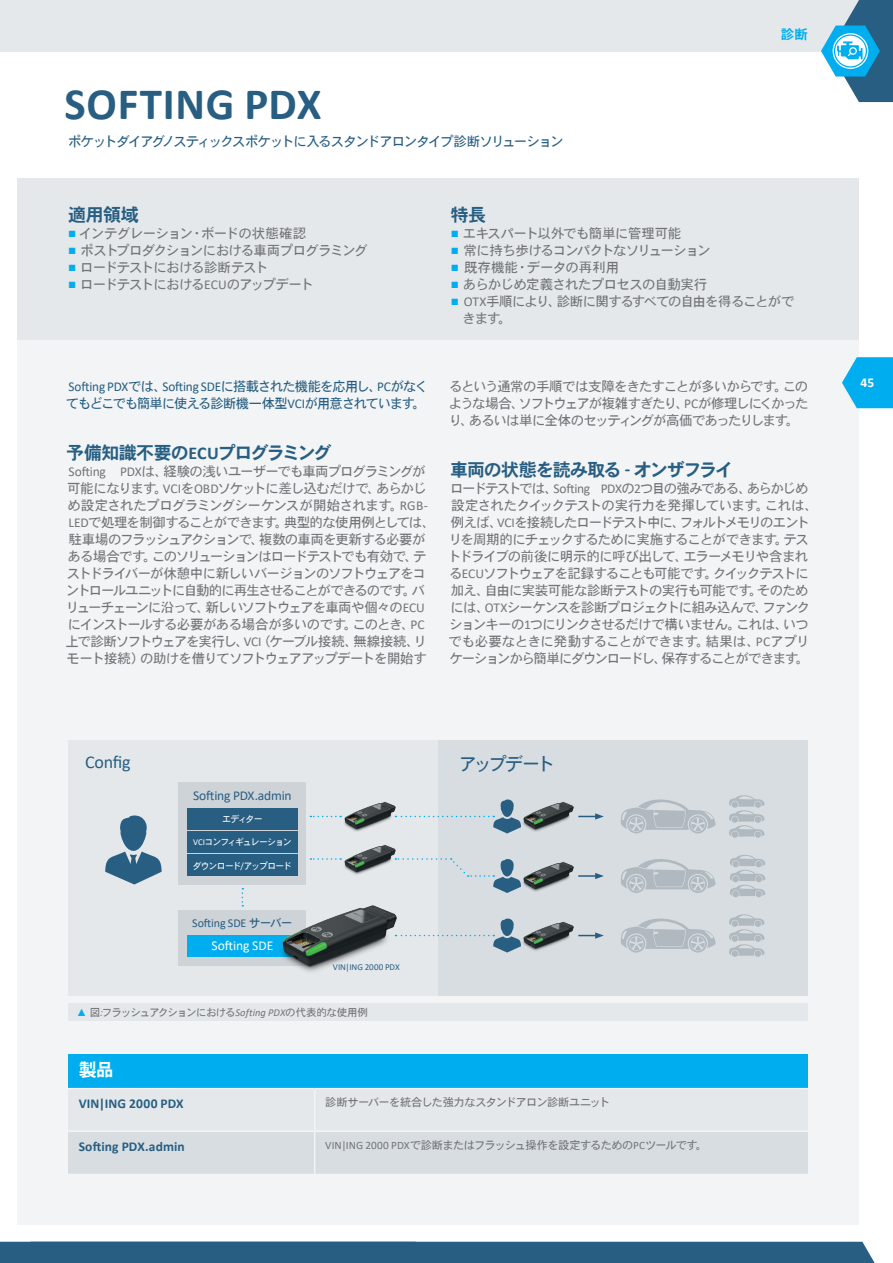
<style>
.page{position:relative;width:893px;height:1263px;background:#fff}
.page>*{position:absolute;margin:0;border:0;box-sizing:border-box;transform-origin:0 0}
.Headline_H1{font:700 45px "Calibri";letter-spacing:.015em;color:#275e82}
.Subhead_H3_Automotiv{font:700 18px "URW Heisei Gothic";letter-spacing:-.05em;color:#275e82}
.t1{font:18px "Calibri";color:#275e82}
.t2{font:18px "URW Heisei Gothic";letter-spacing:-.155em;color:#275e82}
.t3{font:700 18px "URW Heisei Gothic";color:#fff}
.Copy{font:13.5px/17px "URW Heisei Gothic";letter-spacing:-.075em;color:#727477}
.Copy_Automotive{font:13.5px/17px "URW Heisei Gothic";letter-spacing:-.085em;color:#275e82}
.Copy_Automotive-2{font:13.5px "URW Heisei Gothic";letter-spacing:-.105em;color:#275e82}
.Copy-2{font:13.5px "URW Heisei Gothic";letter-spacing:-.05em;color:#727477}
.t4{font:700 13.5px "Calibri";letter-spacing:.01em;color:#275e82}
.Copy-3{font:13.5px "URW Heisei Gothic";letter-spacing:-.045em;color:#727477}
.t5{font:13.5px "Calibri";letter-spacing:-.015em;color:#275e82}
.Copy-4{font:13.5px "URW Heisei Gothic";letter-spacing:-.015em;color:#727477}
.t6{font:13.5px "Calibri";color:#fff}
.t7{font:700 13.5px "URW Heisei Gothic";color:#00aeef}
.t8{font:700 13.5px "Calibri";color:#fff}
.t9{font:12px "Calibri";letter-spacing:-.005em;color:#275e82}
.t10{font:11.25px "URW Heisei Gothic";letter-spacing:-.055em;color:#727477}
.t11{font:10.5px "URW Heisei Gothic";letter-spacing:-.075em;color:#727477}
.t12{font:9px "URW Heisei Gothic";letter-spacing:-.115em;color:#fff}
.t13{font:9px "Calibri";color:#275e82}
.s1{font-family:"Arial";color:#00aeef}
.s2{font-family:"Calibri"}
.s3{font-family:"URW Heisei Gothic"}
.s4{font-family:"Arial";font-style:italic;color:#00aeef}
.s5{font-family:"Calibri";font-style:italic}
</style>
<div class="page">
<div style="left:17px;top:179px;width:842px;height:1046px;background:#f2f4f5"></div>
<div style="left:17px;top:179px;width:842px;height:161px;background:#e4e8eb"></div>
<div style="left:68px;top:740px;width:740px;height:255px;background:#e4e8eb"></div>
<div style="left:438px;top:740px;width:370px;height:255px;background:#d8dde1"></div>
<div style="left:179px;top:910px;width:127px;height:55px;background:#cdd3d7"></div>
<div style="left:187px;top:935px;width:111px;height:22px;background:#00aeef"></div>
<img style="left:264px;top:905px;width:133px;height:67px">
<div style="left:68px;top:1003px;width:740px;height:17px;background:#e4e8eb"></div>
<div style="left:68px;top:1054px;width:740px;height:35px;background:#00aeef"></div>
<div style="left:68px;top:1090px;width:740px;height:84px;background:#dfe3e7"></div>
<hr style="left:68px;top:1088px;width:247px;height:1px;background:#f2f4f5">
<hr style="left:314px;top:1089px;width:1px;height:41px;background:#f2f4f5">
<hr style="left:315px;top:1088px;width:493px;height:1px;background:#f2f4f5">
<hr style="left:68px;top:1130px;width:247px;height:2px;background:#f2f4f5">
<hr style="left:314px;top:1132px;width:1px;height:42px;background:#f2f4f5">
<hr style="left:315px;top:1130px;width:493px;height:2px;background:#f2f4f5">
<div style="left:179px;top:782px;width:127px;height:102px;background:#cdd3d7"></div>
<div style="left:187px;top:808px;width:111px;height:21px;background:#275e82"></div>
<div style="left:187px;top:831px;width:111px;height:22px;background:#275e82"></div>
<div style="left:187px;top:855px;width:111px;height:21px;background:#275e82"></div>
<svg style="left:105px;top:815px;width:57px;height:69px"></svg>
<img style="left:523px;top:802px;width:51px;height:30px">
<img style="left:523px;top:862px;width:51px;height:30px">
<img style="left:523px;top:921px;width:51px;height:30px">
<svg style="left:621px;top:799px;width:95px;height:34px"></svg>
<svg style="left:621px;top:859px;width:95px;height:34px"></svg>
<svg style="left:621px;top:918px;width:95px;height:34px"></svg>
<div style="left:732px;top:831px;width:6px;height:7px;background:#afb9bf;border-radius:50%"></div>
<div style="left:755px;top:831px;width:6px;height:7px;background:#afb9bf;border-radius:50%"></div>
<svg style="left:729px;top:795px;width:36px;height:41px"></svg>
<svg style="left:730px;top:855px;width:35px;height:42px"></svg>
<div style="left:732px;top:950px;width:6px;height:7px;background:#bfc7cc;border-radius:50%"></div>
<div style="left:755px;top:950px;width:6px;height:7px;background:#bfc7cd;border-radius:50%"></div>
<svg style="left:729px;top:914px;width:36px;height:42px"></svg>
<svg style="left:578px;top:813px;width:26px;height:7px"></svg>
<hr style="left:578px;top:875px;width:20px;height:2px;background:#275e82">
<svg style="left:595px;top:873px;width:9px;height:6px"></svg>
<svg style="left:578px;top:932px;width:26px;height:7px"></svg>
<img style="left:340px;top:802px;width:56px;height:73px">
<svg style="left:310px;top:858px;width:31px;height:2px"></svg>
<svg style="left:310px;top:816px;width:31px;height:1px"></svg>
<svg style="left:395px;top:858px;width:126px;height:35px"></svg>
<svg style="left:395px;top:799px;width:126px;height:34px"></svg>
<svg style="left:395px;top:918px;width:126px;height:34px"></svg>
<div style="left:0;top:1242px;width:875px;height:21px;background:#275e82"></div>
<div style="left:0;top:0;width:893px;height:51px;background:#e4e8eb"></div>
<svg style="left:842px;top:357px;width:51px;height:51px;background:#23b8ef"></svg>
<svg style="left:821px;top:0;width:72px;height:102px"></svg>
<p class="Headline_H1" style="left:65px;top:72px;width:258px">SOFTING PDX</p>
<p class="Copy_Automotive-2" style="left:68px;top:131px;width:497px">ポケットダイアグノスティックスポケットに入るスタンドアロンタイプ診断ソリューション</p>
<p class="t7" style="left:781px;top:27px;width:28px">診断</p>
<p class="Subhead_H3_Automotiv" style="left:68px;top:205px;width:72px">適用領域</p>
<p class="Copy-2" style="left:68px;top:224px;width:240px"><span class="s1">■</span> インテグレーション・ボードの状態確認</p>
<p class="Copy" style="left:68px;top:241px;width:301px"><span class="s1">■</span> ポストプロダクションにおける車両プログラミング</p>
<p class="Copy" style="left:68px;top:258px;width:202px"><span class="s1">■</span> ロードテストにおける診断テスト</p>
<p class="Copy" style="left:68px;top:275px;width:247px"><span class="s1">■</span> ロードテストにおける<span class="s2">ECU</span>のアップデート</p>
<p class="Subhead_H3_Automotiv" style="left:451px;top:205px;width:37px">特長</p>
<p class="Copy-3" style="left:451px;top:224px;width:232px"><span class="s1">■</span> エキスパート以外でも簡単に管理可能</p>
<p class="Copy" style="left:451px;top:241px;width:261px"><span class="s1">■</span> 常に持ち歩けるコンパクトなソリューション</p>
<p class="Copy-4" style="left:451px;top:258px;width:170px"><span class="s1">■</span> 既存機能・データの再利用</p>
<p class="Copy-2" style="left:451px;top:275px;width:258px"><span class="s1">■</span> あらかじめ定義されたプロセスの自動実行</p>
<p class="Copy" style="left:463px;top:292px;width:333px;text-indent:-12px"><span class="s1">■</span> <span class="s2">OTX</span>手順により、診断に関するすべての自由を得ることができます。</p>
<p class="Copy_Automotive" style="left:66px;top:377px;width:364px"><span class="s2">Softing PDX</span>では、<span class="s2">Softing SDE</span>に搭載された機能を応用し、<span class="s2">PC</span>がなくてもどこでも簡単に使える診断機一体型<span class="s2">VCI</span>が用意されています。</p>
<p class="Subhead_H3_Automotiv" style="left:66px;top:443px;width:267px">予備知識不要の<span class="s2">ECU</span>プログラミング</p>
<p class="Copy" style="left:65px;top:462px;width:371px"><span class="s2">Softing PDX</span>は、経験の浅いユーザーでも車両プログラミングが可能になります。<span class="s2">VCI</span>を<span class="s2">OBD</span>ソケットに差し込むだけで、あらかじめ設定されたプログラミングシーケンスが開始されます。<span class="s2">RGB-LED</span>で処理を制御することができます。典型的な使用例としては、駐車場のフラッシュアクションで、複数の車両を更新する必要がある場合です。このソリューションはロードテストでも有効で、テストドライバーが休憩中に新しいバージョンのソフトウェアをコントロールユニットに自動的に再生させることができるのです。バリューチェーンに沿って、新しいソフトウェアを車両や個々の<span class="s2">ECU</span>にインストールする必要がある場合が多いのです。このとき、<span class="s2">PC</span>上で診断ソフトウェアを実行し、<span class="s2">VCI</span>（ケーブル接続、無線接続、リモート接続）の助けを借りてソフトウェアアップデートを開始す</p>
<p class="Copy" style="left:449px;top:377px;width:361px;text-align:justify">るという通常の手順では支障をきたすことが多いからです。このような場合、ソフトウェアが複雑すぎたり、<span class="s2">PC</span>が修理しにくかったり、あるいは単に全体のセッティングが高価であったりします。</p>
<p class="Subhead_H3_Automotiv" style="left:450px;top:460px;width:285px">車両の状態を読み取る <span class="s2">-</span> オンザフライ</p>
<p class="Copy" style="left:448px;top:479px;width:372px">ロードテストでは、<span class="s2">Softing PDX</span>の<span class="s2">2</span>つ目の強みである、あらかじめ設定されたクイックテストの実行力を発揮しています。これは、例えば、<span class="s2">VCI</span>を接続したロードテスト中に、フォルトメモリのエントリを周期的にチェックするために実施することができます。テストドライブの前後に明示的に呼び出して、エラーメモリや含まれる<span class="s2">ECU</span>ソフトウェアを記録することも可能です。クイックテストに加え、自由に実装可能な診断テストの実行も可能です。そのためには、<span class="s2">OTX</span>シーケンスを診断プロジェクトに組み込んで、ファンクションキーの<span class="s2">1</span>つにリンクさせるだけで構いません。これは、いつでも必要なときに発動することができます。結果は、<span class="s2">PC</span>アプリケーションから簡単にダウンロードし、保存することができます。</p>
<p class="t1" style="left:85px;top:750px;width:47px">Config</p>
<p class="t2" style="left:459px;top:750px;width:97px">アップデート</p>
<p class="t5" style="left:193px;top:786px;width:100px">Softing PDX.admin</p>
<p class="t12" style="left:222px;top:812px;width:42px">エディター</p>
<p class="t12" style="left:193px;top:835px;width:100px"><span class="s2">VCI</span>コンフィギュレーション</p>
<p class="t12" style="left:193px;top:859px;width:101px">ダウンロード<span class="s2">/</span>アップロード</p>
<p class="t9" style="left:192px;top:915px;width:102px">Softing SDE <span class="s3">サーバー</span></p>
<p class="t6" style="left:211px;top:936px;width:63px">Softing SDE</p>
<p class="t13" style="left:333px;top:960px;width:68px">VIN|ING 2000 PDX</p>
<p class="t11" style="left:77px;top:1005px;width:293px"><span class="s4">▲</span> 図<span class="s5">:</span>フラッシュアクションにおける<span class="s5">Softing PDX</span>の代表的な使用例</p>
<p class="t3" style="left:79px;top:1059px;width:37px">製品</p>
<p class="t4" style="left:79px;top:1094px;width:106px">VIN|ING 2000 PDX</p>
<p class="t10" style="left:325px;top:1094px;width:286px">診断サーバーを統合した強力なスタンドアロン診断ユニット</p>
<p class="t4" style="left:79px;top:1137px;width:108px">Softing PDX.admin</p>
<p class="t10" style="left:325px;top:1137px;width:383px"><span class="s2">VIN|ING 2000 PDX</span>で診断またはフラッシュ操作を設定するための<span class="s2">PC</span>ツールです。</p>
<p class="t8" style="left:860px;top:373px;width:15px">45</p>
</div>
